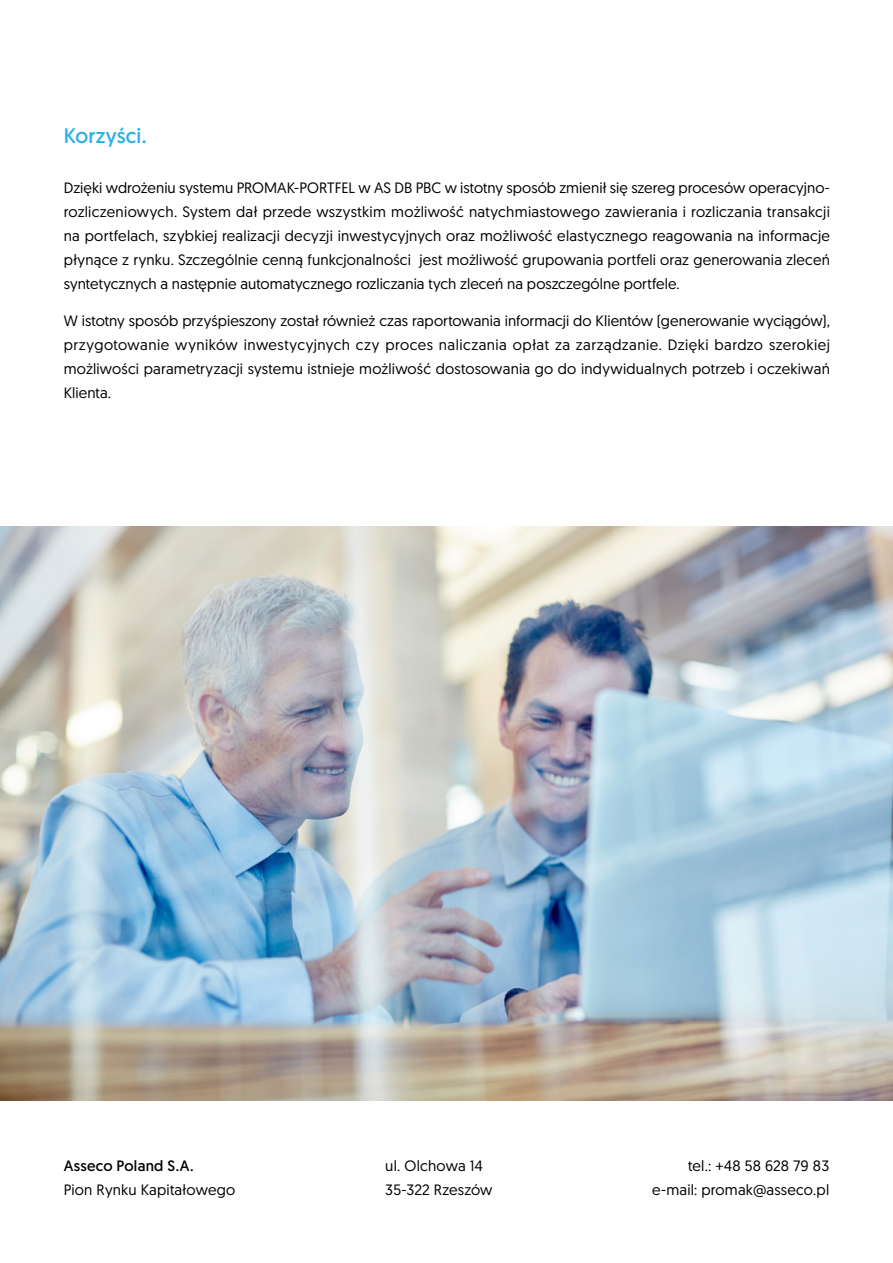
<style>
.page{position:relative;width:893px;height:1263px;background:#fff}
.page>*{position:absolute;margin:0;border:0;box-sizing:border-box;transform-origin:0 0}
.t1{font:21px "Geomanist";letter-spacing:.01em;color:#2dafe6}
.t2{font:15px/24px "Geomanist";letter-spacing:.01em;color:#000;text-align:justify}
.t3{font:15px "Geomanist";letter-spacing:.02em;color:#000}
</style>
<div class="page">
<img style="left:0;top:527px;width:893px;height:573px">
<h1 class="t1" style="left:64px;top:122px;width:84px">Korzyści.</h1>
<p class="t2" style="left:64px;top:175px;width:768px">Dzięki wdrożeniu systemu PROMAK-PORTFEL w AS DB PBC w istotny sposób zmienił się szereg procesów operacyjno&shy;rozliczeniowych. System dał przede wszystkim możliwość natychmiastowego zawierania i rozliczania transakcji na portfelach, szybkiej realizacji decyzji inwestycyjnych oraz możliwość elastycznego reagowania na informacje płynące z rynku. Szczególnie cenną funkcjonalności jest możliwość grupowania portfeli oraz generowania zleceń syntetycznych a następnie automatycznego rozliczania tych zleceń na poszczególne portfele.</p>
<p class="t2" style="left:64px;top:308px;width:768px">W istotny sposób przyśpieszony został również czas raportowania informacji do Klientów (generowanie wyciągów), przygotowanie wyników inwestycyjnych czy proces naliczania opłat za zarządzanie. Dzięki bardzo szerokiej możliwości parametryzacji systemu istnieje możliwość dostosowania go do indywidualnych potrzeb i oczekiwań Klienta.</p>
<p class="t3" style="left:64px;top:1156px;width:131px">Asseco Poland S.A.</p>
<p class="t2" style="left:64px;top:1177px;width:173px">Pion Rynku Kapitałowego</p>
<p class="t2" style="left:385px;top:1153px;width:109px">ul. Olchowa 14<br>35-322 Rzeszów</p>
<p class="t2" style="left:652px;top:1153px;width:178px;text-align:right">tel.: +48 58 628 79 83 e-mail: promak@asseco.pl</p>
</div>
